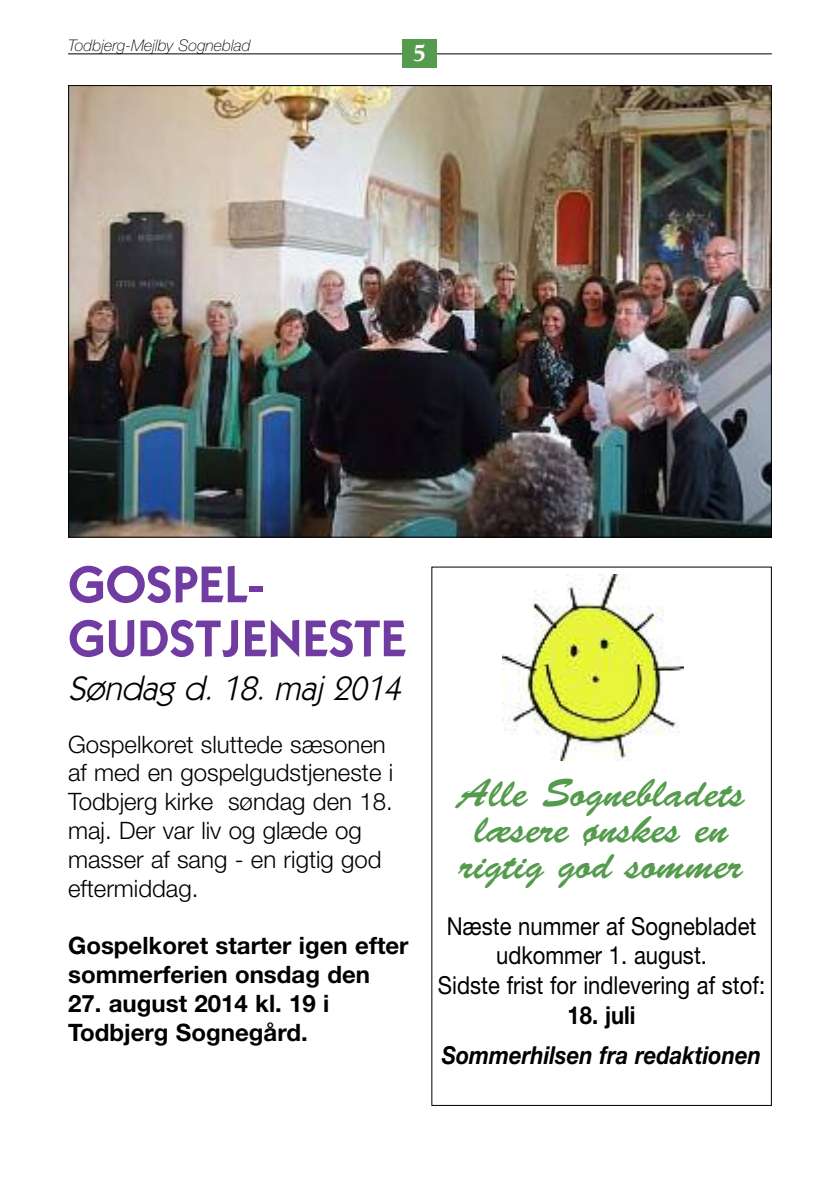
<style>
.page{position:relative;width:840px;height:1191px;background:#fff}
.page>*{position:absolute;margin:0;border:0;box-sizing:border-box;transform-origin:0 0}
.t1{font:600 52px/54px "Itc Kabel";color:#713ca1}
.t2{font:40px/36px "Brush Script";color:#549b4d;text-align:center}
.t3{font:italic 34px "Itc Kabel";color:#000}
.t4{font:24.8px/29.8px "Helvetica Neue";color:#000;text-align:center;scale:.89 1}
.t5{font:italic 700 24.8px "Helvetica Neue";color:#000;scale:.89 1}
.t6{font:700 24.8px "Helvetica Neue";color:#000;scale:.89 1}
.t7{font:300 24px/28.8px "Helvetica Neue";color:#000}
.t8{font:700 24px/28.8px "Helvetica Neue";color:#000}
.t9{font:800 24px "Goudy";color:#fff}
.t10{font:italic 100 16px "Helvetica Neue";color:#000}
</style>
<div class="page">
<hr style="left:68px;top:54px;width:703px;height:1px;background:#000">
<div style="left:403px;top:40px;width:34px;height:28px;background:#549b4d"></div>
<img style="left:70px;top:87px;width:699px;height:448px">
<img style="left:502px;top:574px;width:181px;height:186px">
<p class="t10" style="left:68px;top:40px;width:184px">Todbjerg-Mejlby Sogneblad</p>
<p class="t9" style="left:413px;top:43px;width:15px">5</p>
<h1 class="t1" style="left:68px;top:562px;width:339px">GOSPEL-<br>GUDSTJENESTE</h1>
<h3 class="t3" style="left:68px;top:676px;width:340px">Søndag d. 18. maj 2014</h3>
<p class="t7" style="left:68px;top:732px;width:326px">Gospelkoret sluttede sæsonen af med en gospelgudstjeneste i<br>Todbjerg kirke søndag den 18. maj. Der var liv og glæde og masser af sang - en rigtig god eftermiddag.</p>
<p class="t8" style="left:68px;top:933px;width:342px">Gospelkoret starter igen efter sommerferien onsdag den</p>
<p class="t8" style="left:68px;top:991px;width:263px">27. august 2014 kl. 19 i<br>Todbjerg Sognegård.</p>
<h2 class="t2" style="left:458px;top:779px;width:288px">Alle Sognebladets læsere ønskes en rigtig god sommer</h2>
<p class="t4" style="left:437px;top:913px;width:369px">Næste nummer af Sognebladet udkommer 1. august.<br>Sidste frist for indlevering af stof:</p>
<p class="t6" style="left:567px;top:1006px;width:78px">18. juli</p>
<p class="t5" style="left:441px;top:1046px;width:360px">Sommerhilsen fra redaktionen</p>
</div>
